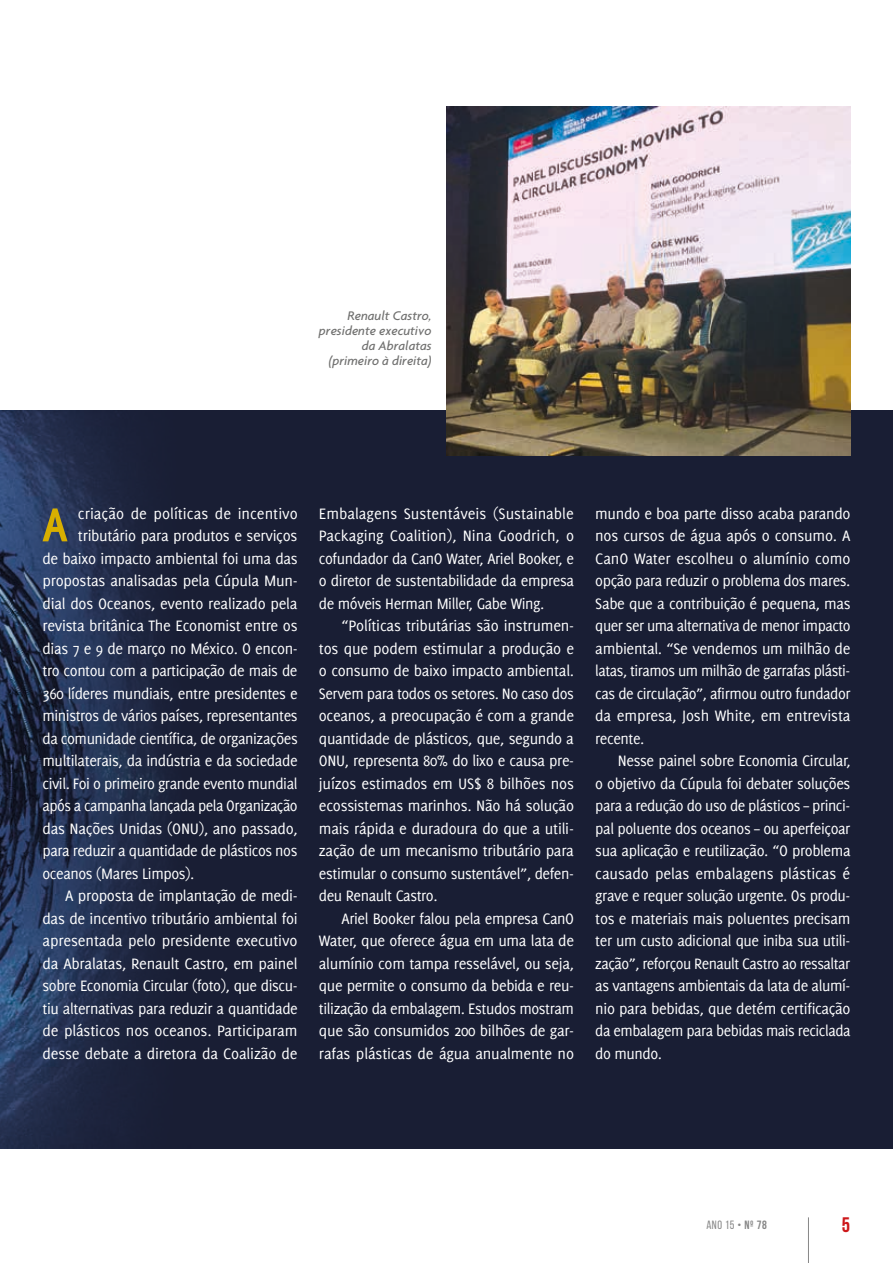
<style>
.page{position:relative;width:893px;height:1263px;background:#fff}
.page>*{position:absolute;margin:0;border:0;box-sizing:border-box;transform-origin:0 0}
.t1{font:700 52.2px "Delicious";color:#d8af00}
.t2{font:700 21px "Bebas Neue";color:#cd171a}
.t3{font:16.5px/22.5px "Delicious";letter-spacing:-.025em;color:#fff;text-align:justify}
.t4{font:16.5px "Delicious";letter-spacing:-.025em;color:#fff;scale:.96 1}
.t5{font:16.5px "Delicious";color:#fff}
.t6{font:italic 500 13.5px/15px "Agenda";color:#70706f;text-align:right}
.t7{font:12px "Bebas Neue";color:#878787}
.s1{font-weight:700}
</style>
<div class="page">
<div style="left:0;top:410px;width:893px;height:738px;background:#191e34"></div>
<img style="left:0;top:410px;width:168px;height:738px">
<hr style="left:808px;top:1217px;width:1px;height:46px;background:#878787">
<img style="left:446px;top:106px;width:404px;height:349px">
<p class="t6" style="left:319px;top:308px;width:114px">Renault Castro, presidente executivo da Abralatas (primeiro à direita)</p>
<h1 class="t1" style="left:42px;top:494px;width:28px">A</h1>
<p class="t5" style="left:78px;top:504px;width:221px">criação de políticas de incentivo</p>
<p class="t3" style="left:78px;top:524px;width:221px">tributário para produtos e serviços</p>
<p class="t3" style="left:43px;top:547px;width:257px">de baixo impacto ambiental foi uma das</p>
<p class="t3" style="left:43px;top:569px;width:257px">propostas analisadas pela Cúpula Mun-</p>
<p class="t3" style="left:43px;top:592px;width:257px">dial dos Oceanos, evento realizado pela</p>
<p class="t3" style="left:43px;top:614px;width:257px">revista britânica The Economist entre os</p>
<p class="t3" style="left:43px;top:637px;width:257px">dias 7 e 9 de março no México. O encon-</p>
<p class="t3" style="left:43px;top:659px;width:257px">tro contou com a participação de mais de</p>
<p class="t3" style="left:43px;top:682px;width:257px">360 líderes mundiais, entre presidentes e</p>
<p class="t3" style="left:43px;top:704px;width:257px">ministros de vários países, representantes</p>
<p class="t3" style="left:43px;top:727px;width:257px">da comunidade científica, de organizações</p>
<p class="t3" style="left:43px;top:749px;width:257px">multilaterais, da indústria e da sociedade</p>
<p class="t3" style="left:43px;top:772px;width:257px">civil. Foi o primeiro grande evento mundial</p>
<p class="t4" style="left:43px;top:797px;width:267px">após a campanha lançada pela Organização</p>
<p class="t3" style="left:43px;top:817px;width:257px">das Nações Unidas (ONU), ano passado,</p>
<p class="t3" style="left:43px;top:839px;width:256px">para reduzir a quantidade de plásticos nos</p>
<p class="t3" style="left:43px;top:862px;width:153px">oceanos (Mares Limpos).</p>
<p class="t3" style="left:65px;top:884px;width:234px">A proposta de implantação de medi-</p>
<p class="t3" style="left:43px;top:907px;width:257px">das de incentivo tributário ambiental foi</p>
<p class="t3" style="left:43px;top:929px;width:256px">apresentada pelo presidente executivo</p>
<p class="t3" style="left:43px;top:952px;width:257px">da Abralatas, Renault Castro, em painel</p>
<p class="t3" style="left:43px;top:974px;width:257px">sobre Economia Circular (foto), que discu-</p>
<p class="t3" style="left:43px;top:997px;width:257px">tiu alternativas para reduzir a quantidade</p>
<p class="t3" style="left:43px;top:1019px;width:256px">de plásticos nos oceanos. Participaram</p>
<p class="t3" style="left:43px;top:1042px;width:257px">desse debate a diretora da Coalizão de</p>
<p class="t3" style="left:319px;top:502px;width:257px">Embalagens Sustentáveis (Sustainable Packaging Coalition), Nina Goodrich, o cofundador da CanO Water, Ariel Booker, e o diretor de sustentabilidade da empresa de móveis Herman Miller, Gabe Wing.</p>
<p class="t3" style="left:319px;top:614px;width:257px;text-indent:22px">“Políticas tributárias são instrumen&shy;tos que podem estimular a produção e o consumo de baixo impacto ambiental.<br>Servem para todos os setores. No caso dos oceanos, a preocupação é com a grande quantidade de plásticos, que, segundo a ONU, representa 80% do lixo e causa pre&shy;juízos estimados em US$ 8 bilhões nos ecossistemas marinhos. Não há solução mais rápida e duradoura do que a utili&shy;zação de um mecanismo tributário para estimular o consumo sustentável”, defen&shy;deu Renault Castro.</p>
<p class="t3" style="left:319px;top:907px;width:257px;text-indent:22px">Ariel Booker falou pela empresa CanO Water, que oferece água em uma lata de alumínio com tampa resselável, ou seja, que permite o consumo da bebida e reu&shy;tilização da embalagem. Estudos mostram que são consumidos 200 bilhões de gar&shy;rafas plásticas de água anualmente no</p>
<p class="t3" style="left:595px;top:502px;width:257px">mundo e boa parte disso acaba parando nos cursos de água após o consumo. A CanO Water escolheu o alumínio como opção para reduzir o problema dos mares.<br>Sabe que a contribuição é pequena, mas quer ser uma alternativa de menor impacto ambiental. “Se vendemos um milhão de latas, tiramos um milhão de garrafas plásti&shy;cas de circulação”, afirmou outro fundador da empresa, Josh White, em entrevista recente.</p>
<p class="t3" style="left:595px;top:749px;width:257px;text-indent:22px">Nesse painel sobre Economia Circular, o objetivo da Cúpula foi debater soluções para a redução do uso de plásticos – princi&shy;pal poluente dos oceanos – ou aperfeiçoar sua aplicação e reutilização. “O problema causado pelas embalagens plásticas é grave e requer solução urgente. Os produ&shy;tos e materiais mais poluentes precisam ter um custo adicional que iniba sua utili&shy;zação”, reforçou Renault Castro ao ressaltar as vantagens ambientais da lata de alumí&shy;nio para bebidas, que detém certificação da embalagem para bebidas mais reciclada do mundo.</p>
<p class="t7" style="left:706px;top:1218px;width:62px">Ano 15 • <span class="s1">nº 78</span></p>
<p class="t2" style="left:842px;top:1213px;width:10px">5</p>
</div>
